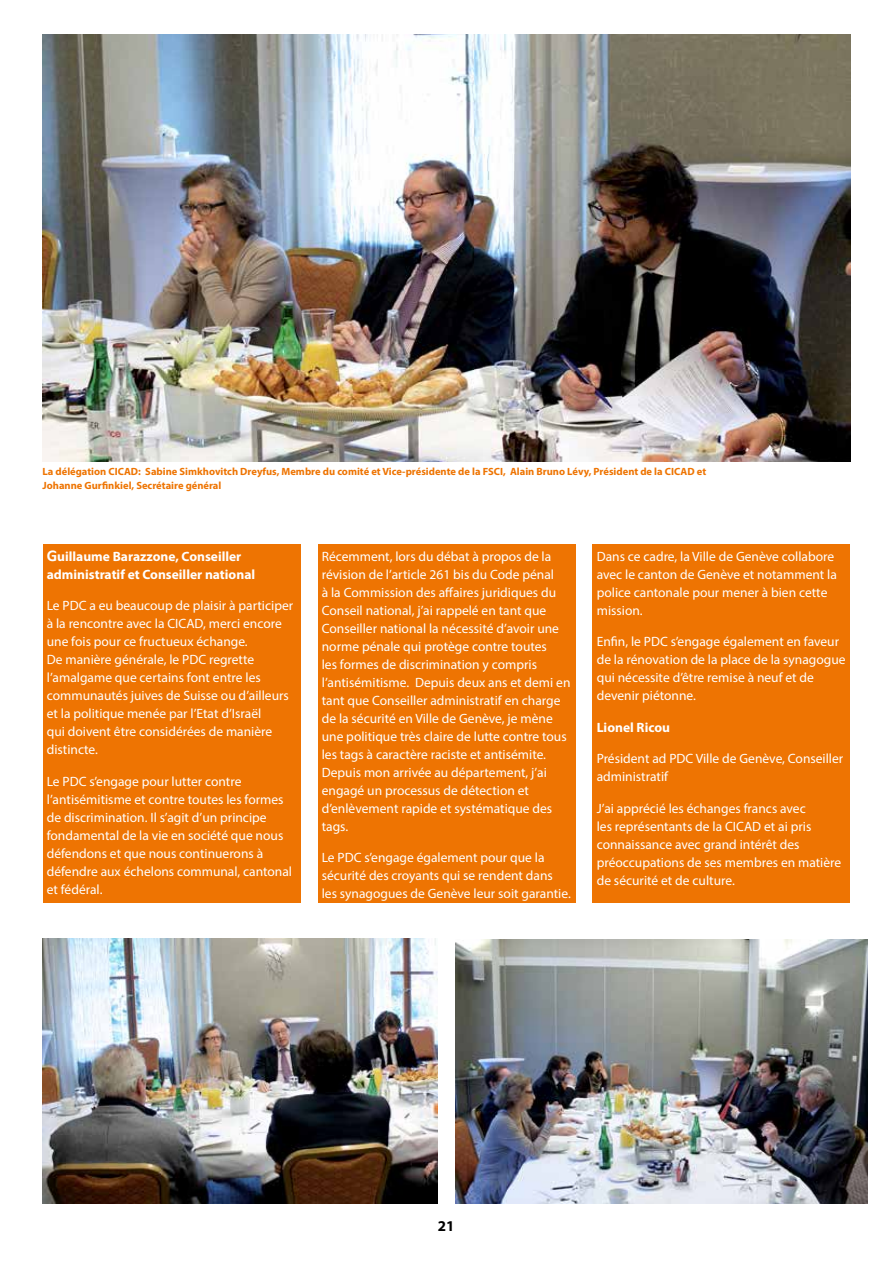
<style>
.page{position:relative;width:893px;height:1263px;background:#fff}
.page>*{position:absolute;margin:0;border:0;box-sizing:border-box;transform-origin:0 0}
.t1{font:700 15px "Myriad Pro";color:#000}
.t2{font:13.5px/18px "Myriad Pro";color:#fff}
.t3{font:700 13.5px/18px "Myriad Pro";color:#fff}
.t4{font:700 10.5px/13.5px "Myriad Pro";color:#ee7402}
.s1{font-family:"Calibri";font-size:16.5px}
</style>
<div class="page">
<img style="left:43px;top:35px;width:807px;height:427px">
<img style="left:455px;top:939px;width:412px;height:264px">
<img style="left:43px;top:939px;width:395px;height:264px">
<div style="left:43px;top:544px;width:257px;height:359px;background:#ee7402"></div>
<div style="left:317px;top:544px;width:258px;height:359px;background:#ee7402"></div>
<div style="left:592px;top:544px;width:258px;height:359px;background:#ee7402"></div>
<p class="t4" style="left:43px;top:464px;width:665px">La délégation CICAD: Sabine Simkhovitch Dreyfus, Membre du comité et Vice-présidente de la FSCI, Alain Bruno Lévy, Président de la CICAD et<br>Johanne Gurfinkiel, Secrétaire général</p>
<p class="t3" style="left:47px;top:547px;width:210px"><span class="s1">G</span>uillaume Barazzone, Conseiller administratif et Conseiller national</p>
<p class="t2" style="left:47px;top:596px;width:248px">Le PDC a eu beaucoup de plaisir à participer à la rencontre avec la CICAD, merci encore une fois pour ce fructueux échange.<br>De manière générale, le PDC regrette l’amalgame que certains font entre les communautés juives de Suisse ou d’ailleurs et la politique menée par l’Etat d’Israël<br>qui doivent être considérées de manière distincte.</p>
<p class="t2" style="left:47px;top:772px;width:247px">Le PDC s’engage pour lutter contre l’antisémitisme et contre toutes les formes de discrimination. Il s’agit d’un principe fondamental de la vie en société que nous défendons et que nous continuerons à défendre aux échelons communal, cantonal et fédéral.</p>
<p class="t2" style="left:322px;top:547px;width:250px">Récemment, lors du débat à propos de la révision de l’article 261 bis du Code pénal<br>à la Commission des affaires juridiques du Conseil national, j’ai rappelé en tant que Conseiller national la nécessité d’avoir une norme pénale qui protège contre toutes<br>les formes de discrimination y compris l’antisémitisme. Depuis deux ans et demi en tant que Conseiller administratif en charge de la sécurité en Ville de Genève, je mène une politique très claire de lutte contre tous les tags à caractère raciste et antisémite.<br>Depuis mon arrivée au département, j’ai engagé un processus de détection et d’enlèvement rapide et systématique des tags.</p>
<p class="t2" style="left:322px;top:848px;width:251px">Le PDC s’engage également pour que la sécurité des croyants qui se rendent dans les synagogues de Genève leur soit garantie.</p>
<p class="t2" style="left:597px;top:547px;width:242px">Dans ce cadre, la Ville de Genève collabore avec le canton de Genève et notamment la police cantonale pour mener à bien cette mission.</p>
<p class="t2" style="left:597px;top:632px;width:250px">Enfin, le PDC s’engage également en faveur de la rénovation de la place de la synagogue qui nécessite d’être remise à neuf et de devenir piétonne.</p>
<p class="t3" style="left:597px;top:717px;width:75px">Lionel Ricou</p>
<p class="t2" style="left:597px;top:749px;width:248px">Président ad PDC Ville de Genève, Conseiller administratif</p>
<p class="t2" style="left:597px;top:799px;width:246px">J’ai apprécié les échanges francs avec<br>les représentants de la CICAD et ai pris connaissance avec grand intérêt des préoccupations de ses membres en matière de sécurité et de culture.</p>
<p class="t1" style="left:438px;top:1216px;width:18px">21</p>
</div>
